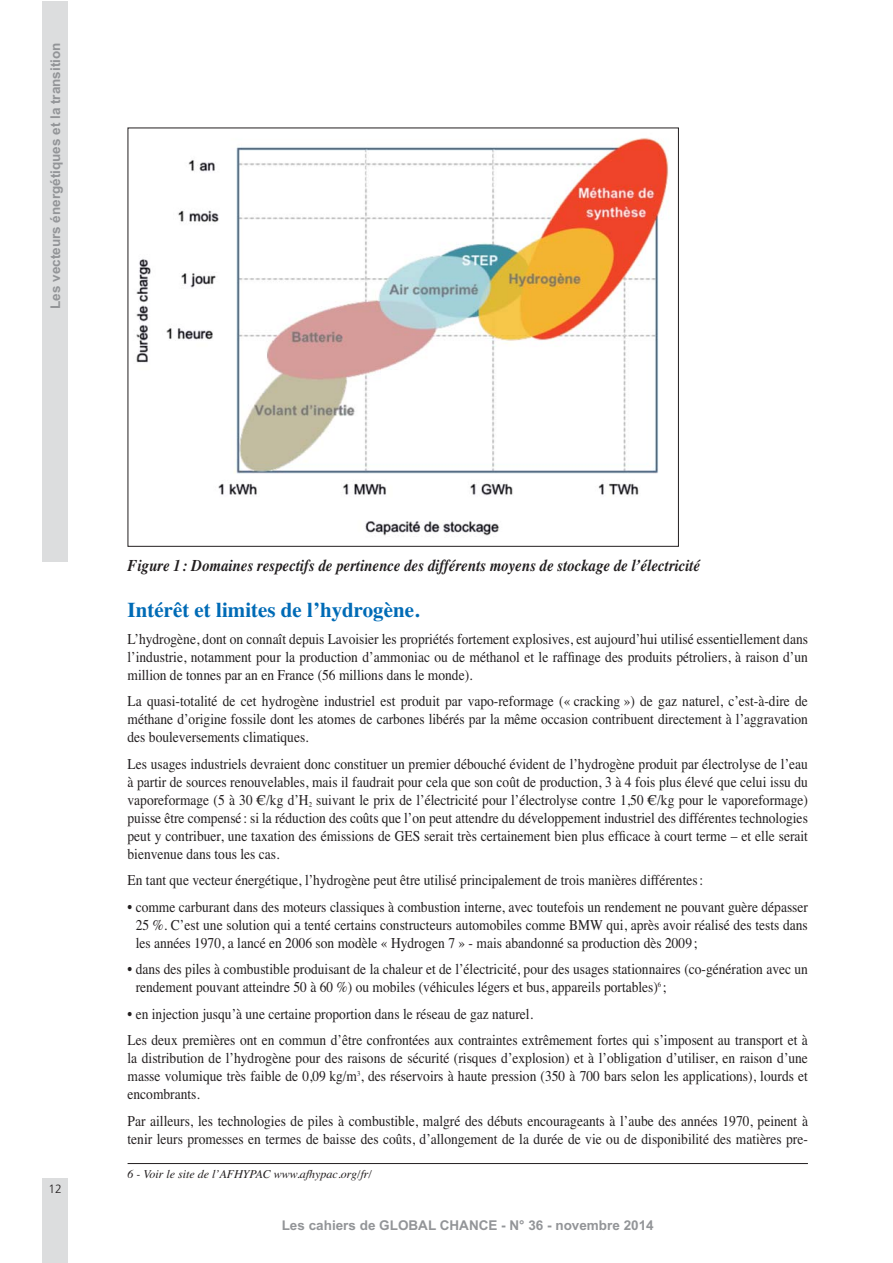
<style>
.page{position:relative;width:893px;height:1263px;background:#fff}
.page>*{position:absolute;margin:0;border:0;box-sizing:border-box;transform-origin:0 0}
.t1{font:700 21px "Times";color:#006bb6}
.t2{font:italic 700 16.5px "Times";color:#231f20;scale:.9 1}
.t3{font:15px/18px "Times";color:#231f20;text-align:justify;scale:.9 1}
.t4{font:700 13.5px "Arial";color:#939598}
.t5{font:italic 12px "Times";color:#231f20}
.t6{font:300 12px "Frutiger";color:#231f20}
</style>
<div class="page">
<div style="left:43px;top:1178px;width:25px;height:85px;background:#dcddde"></div>
<div style="left:43px;top:1px;width:25px;height:560px;background:#dcddde"></div>
<img style="left:136px;top:138px;width:533px;height:398px">
<hr style="left:128px;top:1163px;width:680px;height:1px;background:#231f20">
<p class="t4" style="left:47px;top:309px;width:268px;rotate:-90deg">Les vecteurs énergétiques et la transition</p>
<p class="t6" style="left:49px;top:1182px;width:15px">12</p>
<p class="t2" style="left:128px;top:550px;width:637px">Figure 1 : Domaines respectifs de pertinence des différents moyens de stockage de l’électricité</p>
<h1 class="t1" style="left:128px;top:590px;width:293px">Intérêt et limites de l’hydrogène.</h1>
<p class="t3" style="left:128px;top:628px;width:758px">L’hydrogène, dont on connaît depuis Lavoisier les propriétés fortement explosives, est aujourd’hui utilisé essentiellement dans l’industrie, notamment pour la production d’ammoniac ou de méthanol et le raffinage des produits pétroliers, à raison d’un million de tonnes par an en France (56 millions dans le monde).</p>
<p class="t3" style="left:128px;top:691px;width:757px">La quasi-totalité de cet hydrogène industriel est produit par vapo-reformage (« cracking ») de gaz naturel, c’est-à-dire de méthane d’origine fossile dont les atomes de carbones libérés par la même occasion contribuent directement à l’aggravation des bouleversements climatiques.</p>
<p class="t3" style="left:128px;top:753px;width:757px">Les usages industriels devraient donc constituer un premier débouché évident de l’hydrogène produit par électrolyse de l’eau à partir de sources renouvelables, mais il faudrait pour cela que son coût de production, 3 à 4 fois plus élevé que celui issu du vaporeformage (5 à 30 €/kg d’H<sub>2</sub> suivant le prix de l’électricité pour l’électrolyse contre 1,50 €/kg pour le vaporeformage) puisse être compensé : si la réduction des coûts que l’on peut attendre du développement industriel des différentes technologies peut y contribuer, une taxation des émissions de GES serait très certainement bien plus efficace à court terme – et elle serait bienvenue dans tous les cas.</p>
<p class="t3" style="left:128px;top:870px;width:641px">En tant que vecteur énergétique, l’hydrogène peut être utilisé principalement de trois manières différentes :</p>
<p class="t3" style="left:136px;top:896px;width:748px;text-indent:-8px">• comme carburant dans des moteurs classiques à combustion interne, avec toutefois un rendement ne pouvant guère dépasser 25 %. C’est une solution qui a tenté certains constructeurs automobiles comme BMW qui, après avoir réalisé des tests dans les années 1970, a lancé en 2006 son modèle « Hydrogen 7 » - mais abandonné sa production dès 2009 ;</p>
<p class="t3" style="left:136px;top:959px;width:748px;text-indent:-8px">• dans des piles à combustible produisant de la chaleur et de l’électricité, pour des usages stationnaires (co-génération avec un rendement pouvant atteindre 50 à 60 %) ou mobiles (véhicules légers et bus, appareils portables)<sup>6</sup> ;</p>
<p class="t3" style="left:128px;top:999px;width:757px;line-height:26.5px">• en injection jusqu’à une certaine proportion dans le réseau de gaz naturel.<br>Les deux premières ont en commun d’être confrontées aux contraintes extrêmement fortes qui s’imposent au transport et à</p>
<p class="t3" style="left:128px;top:1048px;width:757px">la distribution de l’hydrogène pour des raisons de sécurité (risques d’explosion) et à l’obligation d’utiliser, en raison d’une masse volumique très faible de 0,09 kg/m<sup>3</sup>, des réservoirs à haute pression (350 à 700 bars selon les applications), lourds et encombrants.</p>
<p class="t3" style="left:128px;top:1110px;width:757px">Par ailleurs, les technologies de piles à combustible, malgré des débuts encourageants à l’aube des années 1970, peinent à tenir leurs promesses en termes de baisse des coûts, d’allongement de la durée de vie ou de disponibilité des matières pre-</p>
<p class="t5" style="left:128px;top:1163px;width:246px">6 - Voir le site de l’AFHYPAC www.afhypac.org/fr/</p>
<p class="t4" style="left:282px;top:1217px;width:374px">Les cahiers de GLOBAL CHANCE - N° 36 - novembre 2014</p>
</div>
